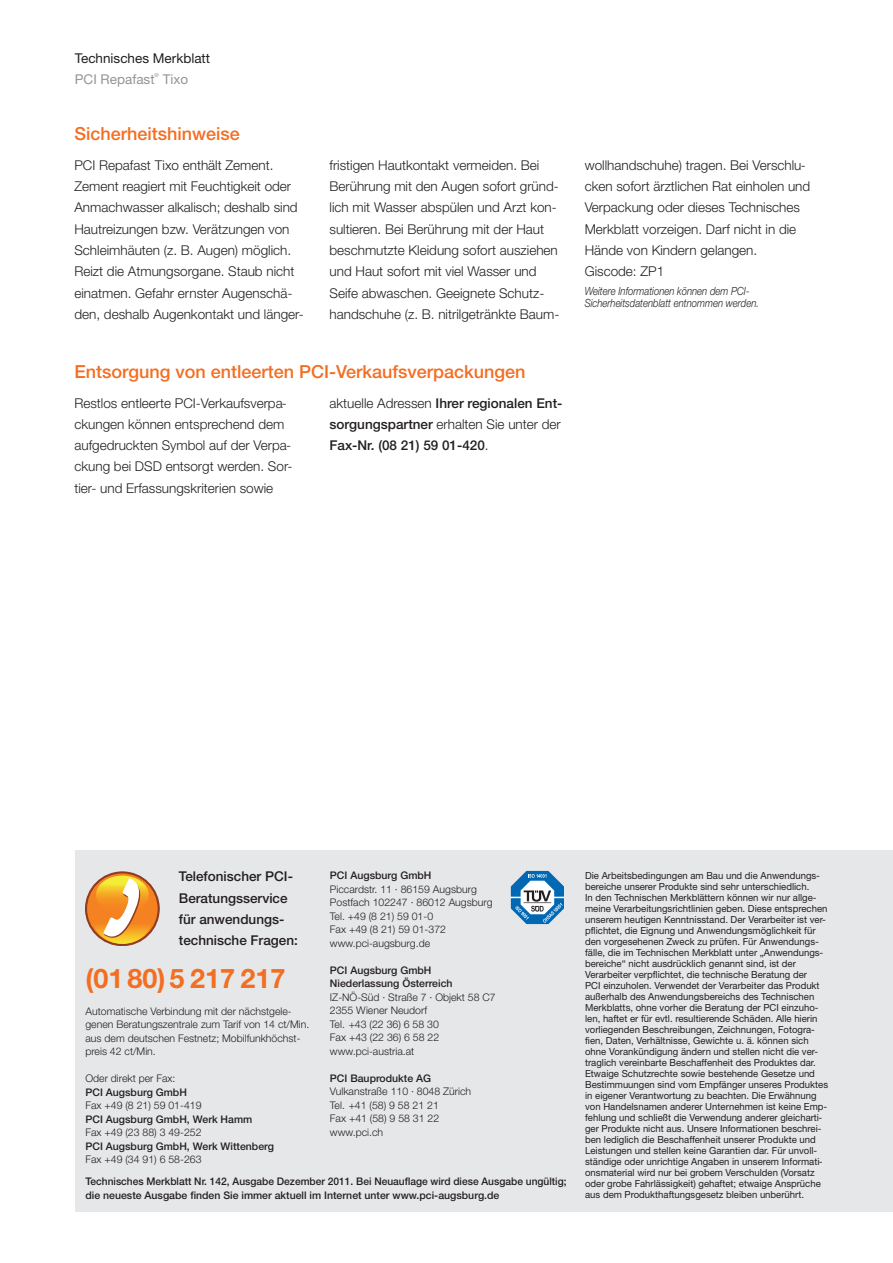
<style>
.page{position:relative;width:893px;height:1263px;background:#fff}
.page>*{position:absolute;margin:0;border:0;box-sizing:border-box;transform-origin:0 0}
.t1{font:700 27px "Helvetica Neue LT Pro";color:#f36e21}
.t2{font:500 18px "Helvetica Neue LT Pro";color:#f36e21}
.t3{font:300 13.5px/21.3px "Helvetica Neue LT Pro";color:#231f20}
.t4{font:500 13.5px/21.3px "Helvetica Neue LT Pro";color:#231f20}
.t5{font:13.5px "Helvetica Neue LT Pro";color:#231f20}
.t6{font:13.5px "Helvetica Neue LT Pro";color:#939598}
.t7{font:italic 300 11.25px/12px "Helvetica Neue LT Pro";color:#231f20;scale:.85 1}
.t8{font:300 10.5px/13.5px "Helvetica Neue LT Pro";color:#231f20}
.t9{font:500 10.5px/13.5px "Helvetica Neue LT Pro";color:#231f20}
.t10{font:9.75px/11.1px "Helvetica Neue LT Pro";color:#231f20}
.t11{font:5.4px "Helvetica Neue LT Pro";color:#939598}
.s1{font-weight:300}
</style>
<div class="page">
<div style="left:75px;top:850px;width:818px;height:362px;background:#e6e7e9"></div>
<svg style="left:86px;top:872px;width:73px;height:74px"></svg>
<svg style="left:511px;top:871px;width:53px;height:53px"></svg>
<h3 class="t5" style="left:75px;top:53px;width:137px">Technisches Merkblatt</h3>
<h3 class="t6" style="left:75px;top:74px;width:81px">PCI Repafast</h3>
<p class="t11" style="left:155px;top:73px;width:6px">®</p>
<h3 class="t6" style="left:163px;top:74px;width:27px">Tixo</h3>
<h2 class="t2" style="left:74px;top:128px;width:167px">Sicherheitshinweise</h2>
<p class="t3" style="left:74px;top:156px;width:231px">PCI Repafast Tixo enthält Zement.<br>Zement reagiert mit Feuchtigkeit oder Anmachwasser alkalisch; deshalb sind Hautreizungen bzw. Verätzungen von Schleimhäuten (z. B. Augen) möglich.<br>Reizt die Atmungsorgane. Staub nicht einatmen. Gefahr ernster Augenschä&shy;den, deshalb Augenkontakt und länger-</p>
<p class="t3" style="left:330px;top:156px;width:231px">fristigen Hautkontakt vermeiden. Bei Berührung mit den Augen sofort gründ&shy;lich mit Wasser abspülen und Arzt kon&shy;sultieren. Bei Berührung mit der Haut beschmutzte Kleidung sofort ausziehen und Haut sofort mit viel Wasser und Seife abwaschen. Geeignete Schutz&shy;handschuhe (z. B. nitrilgetränkte Baum-</p>
<h3 class="t3" style="left:585px;top:156px;width:227px">wollhandschuhe) tragen. Bei Verschlu&shy;cken sofort ärztlichen Rat einholen und<br>Verpackung oder dieses Technisches<br>Merkblatt vorzeigen. Darf nicht in die<br>Hände von Kindern gelangen.<br>Giscode: ZP1</h3>
<p class="t7" style="left:585px;top:286px;width:207px">Weitere Informationen können dem PCI-<br>Sicherheitsdatenblatt entnommen werden.</p>
<h2 class="t2" style="left:74px;top:365px;width:453px">Entsorgung von entleerten PCI-Verkaufsverpackungen</h2>
<h3 class="t3" style="left:74px;top:393px;width:220px">Restlos entleerte PCI-Verkaufsverpa&shy;ckungen können entsprechend dem aufgedruckten Symbol auf der Verpa&shy;ckung bei DSD entsorgt werden. Sor&shy;tier- und Erfassungskriterien sowie</h3>
<h3 class="t4" style="left:330px;top:393px;width:234px;text-align:justify"><span class="s1">aktuelle Adressen</span> Ihrer regionalen Ent&shy;sorgungspartner <span class="s1">erhalten Sie unter der </span>Fax-Nr. (08 21) 59 01-420<span class="s1">.</span></h3>
<h3 class="t4" style="left:179px;top:867px;width:121px">Telefonischer PCI-<br>Beratungsservice für anwendungs&shy;technische Fragen:</h3>
<h1 class="t1" style="left:85px;top:968px;width:202px">(01 80)5 217 217</h1>
<p class="t8" style="left:85px;top:1005px;width:225px">Automatische Verbindung mit der nächstgele&shy;genen Beratungszentrale zum Tarif von 14 ct/Min. aus dem deutschen Festnetz; Mobilfunkhöchst&shy;preis 42 ct/Min.</p>
<p class="t8" style="left:85px;top:1073px;width:92px">Oder direkt per Fax:</p>
<p class="t9" style="left:85px;top:1086px;width:103px">PCI Augsburg GmbH</p>
<p class="t8" style="left:85px;top:1100px;width:118px">Fax +49 (8 21) 59 01-419</p>
<p class="t9" style="left:85px;top:1113px;width:168px">PCI Augsburg GmbH, Werk Hamm</p>
<p class="t8" style="left:85px;top:1127px;width:118px">Fax +49 (23 88) 3 49-252</p>
<p class="t9" style="left:85px;top:1140px;width:190px">PCI Augsburg GmbH, Werk Wittenberg</p>
<p class="t8" style="left:85px;top:1154px;width:118px">Fax +49 (34 91) 6 58-263</p>
<p class="t9" style="left:330px;top:870px;width:103px">PCI Augsburg GmbH</p>
<p class="t8" style="left:330px;top:883px;width:164px">Piccardstr. 11 · 86159 Augsburg<br>Postfach 102247 · 86012 Augsburg<br>Tel. +49 (8 21) 59 01-0<br>Fax +49 (8 21) 59 01-372 www.pci-augsburg.de</p>
<p class="t9" style="left:330px;top:964px;width:124px">PCI Augsburg GmbH<br>Niederlassung Österreich</p>
<p class="t8" style="left:330px;top:991px;width:167px">IZ-NÖ-Süd · Straße 7 · Objekt 58 C7<br>2355 Wiener Neudorf<br>Tel. +43 (22 36) 6 58 30<br>Fax +43 (22 36) 6 58 22 www.pci-austria.at</p>
<p class="t9" style="left:330px;top:1072px;width:103px">PCI Bauprodukte AG</p>
<p class="t8" style="left:330px;top:1086px;width:143px">Vulkanstraße 110 · 8048 Zürich<br>Tel. +41 (58) 9 58 21 21<br>Fax +41 (58) 9 58 31 22 www.pci.ch</p>
<p class="t9" style="left:85px;top:1176px;width:483px">Technisches Merkblatt Nr. 142, Ausgabe Dezember 2011. Bei Neuauflage wird diese Ausgabe ungültig; die neueste Ausgabe finden Sie immer aktuell im Internet unter www.pci-augsburg.de</p>
<p class="t10" style="left:585px;top:871px;width:245px">Die Arbeitsbedingungen am Bau und die Anwendungs&shy;bereiche unserer Produkte sind sehr unterschiedlich.<br>In den Technischen Merkblättern können wir nur allge&shy;meine Verarbeitungsrichtlinien geben. Diese entsprechen unserem heutigen Kenntnisstand. Der Verarbeiter ist ver&shy;pflichtet, die Eignung und Anwendungsmöglichkeit für den vorgesehenen Zweck zu prüfen. Für Anwendungs&shy;fälle, die im Technischen Merkblatt unter „Anwendungs&shy;bereiche“ nicht ausdrücklich genannt sind, ist der Verarbeiter verpflichtet, die technische Beratung der<br>PCI einzuholen. Verwendet der Verarbeiter das Produkt außerhalb des Anwendungsbereichs des Technischen Merkblatts, ohne vorher die Beratung der PCI einzuho&shy;len, haftet er für evtl. resultierende Schäden. Alle hierin vorliegenden Beschreibungen, Zeichnungen, Fotogra&shy;fien, Daten, Verhältnisse, Gewichte u. ä. können sich ohne Vorankündigung ändern und stellen nicht die ver&shy;traglich vereinbarte Beschaffenheit des Produktes dar.<br>Etwaige Schutzrechte sowie bestehende Gesetze und Bestimmuungen sind vom Empfänger unseres Produktes in eigener Verantwortung zu beachten. Die Erwähnung von Handelsnamen anderer Unternehmen ist keine Emp&shy;fehlung und schließt die Verwendung anderer gleicharti&shy;ger Produkte nicht aus. Unsere Informationen beschrei&shy;ben lediglich die Beschaffenheit unserer Produkte und Leistungen und stellen keine Garantien dar. Für unvoll&shy;ständige oder unrichtige Angaben in unserem Informati&shy;onsmaterial wird nur bei grobem Verschulden (Vorsatz oder grobe Fahrlässigkeit) gehaftet; etwaige Ansprüche aus dem Produkthaftungsgesetz bleiben unberührt.</p>
</div>
